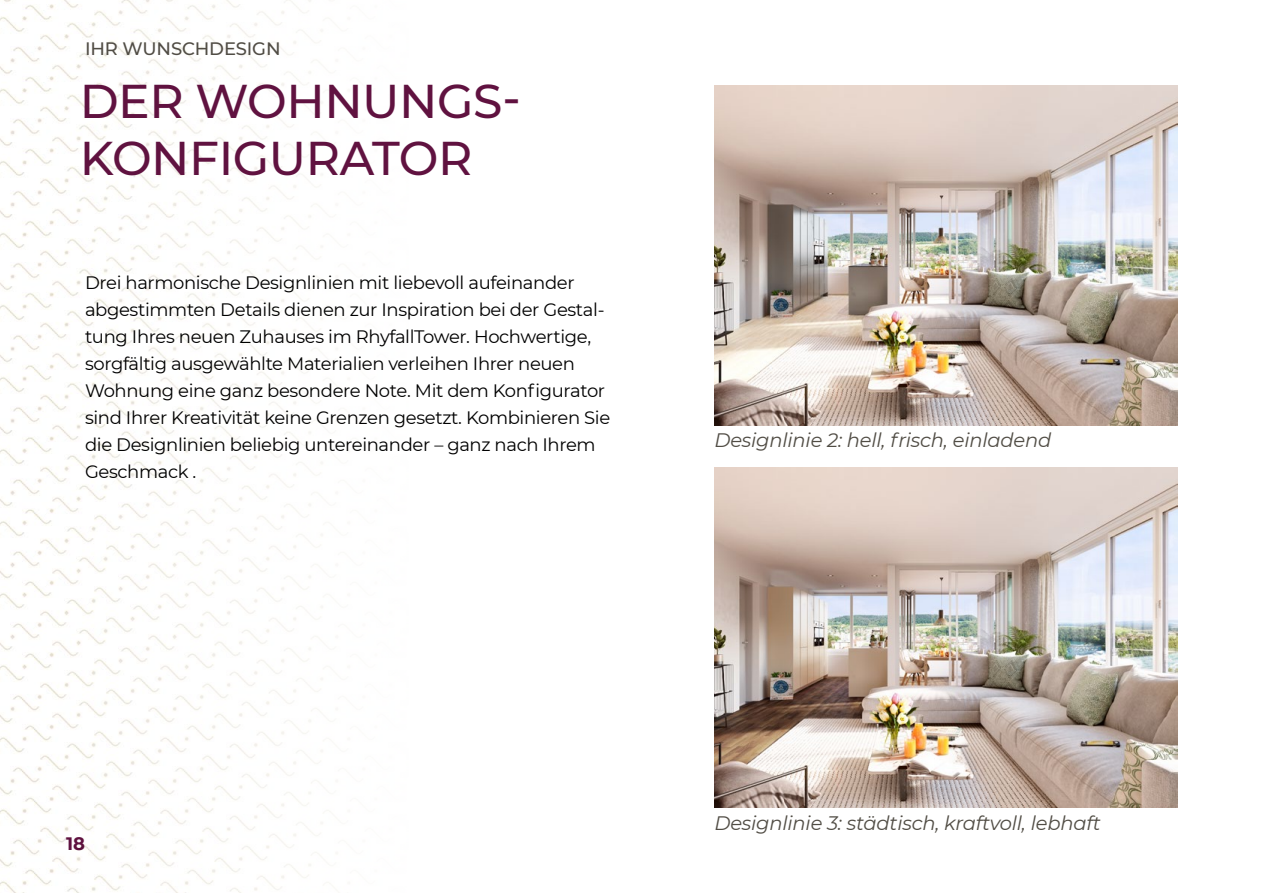
<style>
.page{position:relative;width:1263px;height:893px;background:#fff}
.page>*{position:absolute;margin:0;border:0;box-sizing:border-box;transform-origin:0 0}
.Rubriktitel__TOC{font:500 47.25px/57px "Montserrat";letter-spacing:-.01em;color:#601240}
.TOC_Style{font:italic 19.5px "Montserrat";letter-spacing:-.01em;color:#514d45}
.Textblock{font:18px/27px "Montserrat";letter-spacing:-.02em;color:#000}
.Vortitel__TOC{font:500 18px "Montserrat";letter-spacing:-.01em;color:#514d45}
.t1{font:700 18px "Montserrat";color:#601240}
</style>
<div class="page">
<img style="left:0;top:0;width:328px;height:893px">
<img style="left:714px;top:85px;width:464px;height:340px">
<img style="left:714px;top:468px;width:464px;height:340px">
<p class="Vortitel__TOC" style="left:85px;top:36px;width:197px">IHR WUNSCHDESIGN</p>
<p class="Rubriktitel__TOC" style="left:80px;top:71px;width:443px">DER WOHNUNGS-<br>KONFIGURATOR</p>
<p class="Textblock" style="left:85px;top:268px;width:527px">Drei harmonische Designlinien mit liebevoll aufeinander abgestimmten Details dienen zur Inspiration bei der Gestal&shy;tung Ihres neuen Zuhauses im RhyfallTower. Hochwertige, sorgfältig ausgewählte Materialien verleihen Ihrer neuen Wohnung eine ganz besondere Note. Mit dem Konfigurator sind Ihrer Kreativität keine Grenzen gesetzt. Kombinieren Sie die Designlinien beliebig untereinander – ganz nach Ihrem Geschmack .</p>
<p class="TOC_Style" style="left:714px;top:427px;width:338px">Designlinie 2: hell, frisch, einladend</p>
<p class="t1" style="left:66px;top:831px;width:20px">18</p>
<p class="TOC_Style" style="left:714px;top:809px;width:388px">Designlinie 3: städtisch, kraftvoll, lebhaft</p>
</div>
